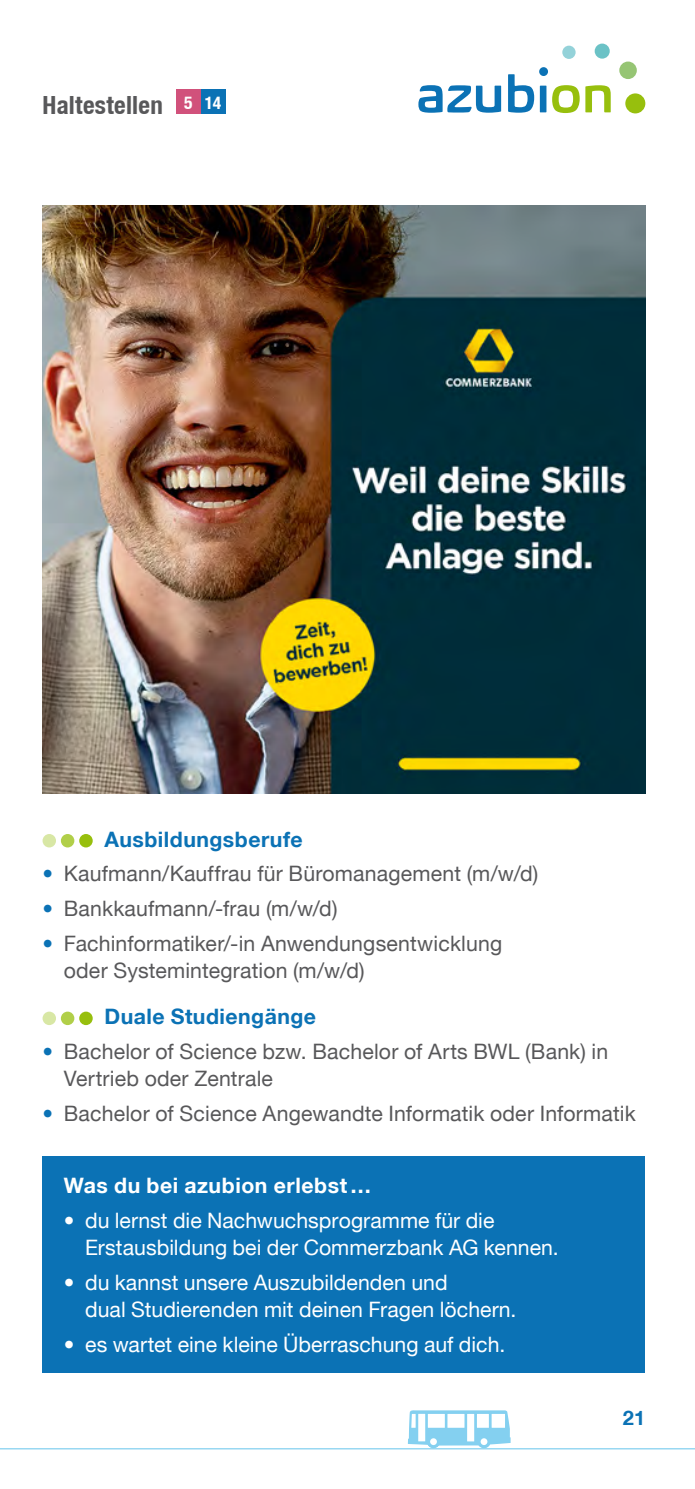
<style>
.page{position:relative;width:695px;height:1489px;background:#fff}
.page>*{position:absolute;margin:0;border:0;box-sizing:border-box;transform-origin:0 0}
.t1{font:700 condensed 25px "Helvetica Neue LT";letter-spacing:.01em;color:#58585a}
.t2{font:21.25px/27.5px "Helvetica Neue LT";letter-spacing:.01em;color:#58585a}
.t3{font:21.25px/27.5px "Helvetica Neue LT";color:#fff}
.t4{font:700 21.25px "Helvetica Neue LT";letter-spacing:.025em;color:#0b72b5}
.t5{font:700 21.25px "Helvetica Neue LT";letter-spacing:.025em;color:#fff}
.t6{font:700 20px "Helvetica Neue LT";color:#0b72b5}
.s1{color:#0b72b5}
</style>
<div class="page">
<svg style="left:418px;top:85px;width:83px;height:28px"></svg>
<svg style="left:508px;top:74px;width:26px;height:39px"></svg>
<div style="left:539px;top:86px;width:7px;height:26px;background:#0b72b5"></div>
<svg style="left:552px;top:85px;width:27px;height:28px"></svg>
<svg style="left:585px;top:85px;width:25px;height:27px"></svg>
<div style="left:625px;top:93px;width:20px;height:20px;background:#97bf0d;border-radius:50%"></div>
<div style="left:619px;top:62px;width:17px;height:17px;background:#96c574;border-radius:50%"></div>
<div style="left:594px;top:44px;width:15px;height:15px;background:#6bc2c6;border-radius:50%"></div>
<div style="left:562px;top:46px;width:13px;height:13px;background:#94d2d9;border-radius:50%"></div>
<div style="left:539px;top:67px;width:9px;height:9px;background:#0b72b5;border-radius:50%"></div>
<div style="left:43px;top:834px;width:13px;height:13px;background:#d8e7a5;border-radius:50%"></div>
<div style="left:61px;top:834px;width:13px;height:13px;background:#b1cf49;border-radius:50%"></div>
<div style="left:79px;top:834px;width:14px;height:13px;background:#97bf0d;border-radius:50%"></div>
<svg style="left:43px;top:1011px;width:13px;height:14px"></svg>
<svg style="left:61px;top:1011px;width:13px;height:14px"></svg>
<div style="left:79px;top:1011px;width:14px;height:14px;background:#97bf0d;border-radius:50%"></div>
<div style="left:43px;top:1156px;width:602px;height:216px;background:#0b72b5"></div>
<img style="left:43px;top:206px;width:602px;height:587px">
<div style="left:176px;top:89px;width:25px;height:25px;background:#d1517b"></div>
<div style="left:201px;top:89px;width:24px;height:25px;background:#0b72b5"></div>
<svg style="left:0;top:1410px;width:694px;height:39px"></svg>
<div style="left:427px;top:1434px;width:13px;height:13px;background:#84d0f0;border-radius:50%"></div>
<svg style="left:430px;top:1437px;width:7px;height:7px"></svg>
<svg style="left:477px;top:1434px;width:13px;height:13px"></svg>
<svg style="left:480px;top:1437px;width:7px;height:7px"></svg>
<p class="t1" style="left:43px;top:90px;width:180px">Haltestellen <sup>5</sup> <sup>14</sup></p>
<p class="t4" style="left:104px;top:826px;width:199px">Ausbildungsberufe</p>
<p class="t2" style="left:43px;top:859px;width:497px"><span class="s1">•</span> Kaufmann/Kauffrau für Büromanagement (m/w/d)</p>
<p class="t2" style="left:43px;top:894px;width:296px"><span class="s1">•</span> Bankkaufmann/-frau (m/w/d)</p>
<p class="t2" style="left:64px;top:928px;width:440px;text-indent:-21px"><span class="s1">•</span> Fachinformatiker/-in Anwendungsentwicklung oder Systemintegration (m/w/d)</p>
<p class="t4" style="left:104px;top:1003px;width:213px">Duale Studiengänge</p>
<p class="t2" style="left:64px;top:1037px;width:546px;text-indent:-21px"><span class="s1">•</span> Bachelor of Science bzw. Bachelor of Arts BWL (Bank) in<br>Vertrieb oder Zentrale</p>
<p class="t2" style="left:43px;top:1099px;width:594px"><span class="s1">•</span> Bachelor of Science Angewandte Informatik oder Informatik</p>
<p class="t5" style="left:64px;top:1172px;width:309px">Was du bei azubion erlebst…</p>
<p class="t3" style="left:85px;top:1205px;width:475px;text-indent:-21px">• du lernst die Nachwuchsprogramme für die<br>Erstausbildung bei der Commerzbank AG kennen.</p>
<p class="t3" style="left:85px;top:1267px;width:433px;text-indent:-21px">• du kannst unsere Auszubildenden und<br>dual Studierenden mit deinen Fragen löchern.</p>
<p class="t3" style="left:64px;top:1329px;width:443px">• es wartet eine kleine Überraschung auf dich.</p>
<p class="t6" style="left:623px;top:1404px;width:24px">21</p>
</div>
